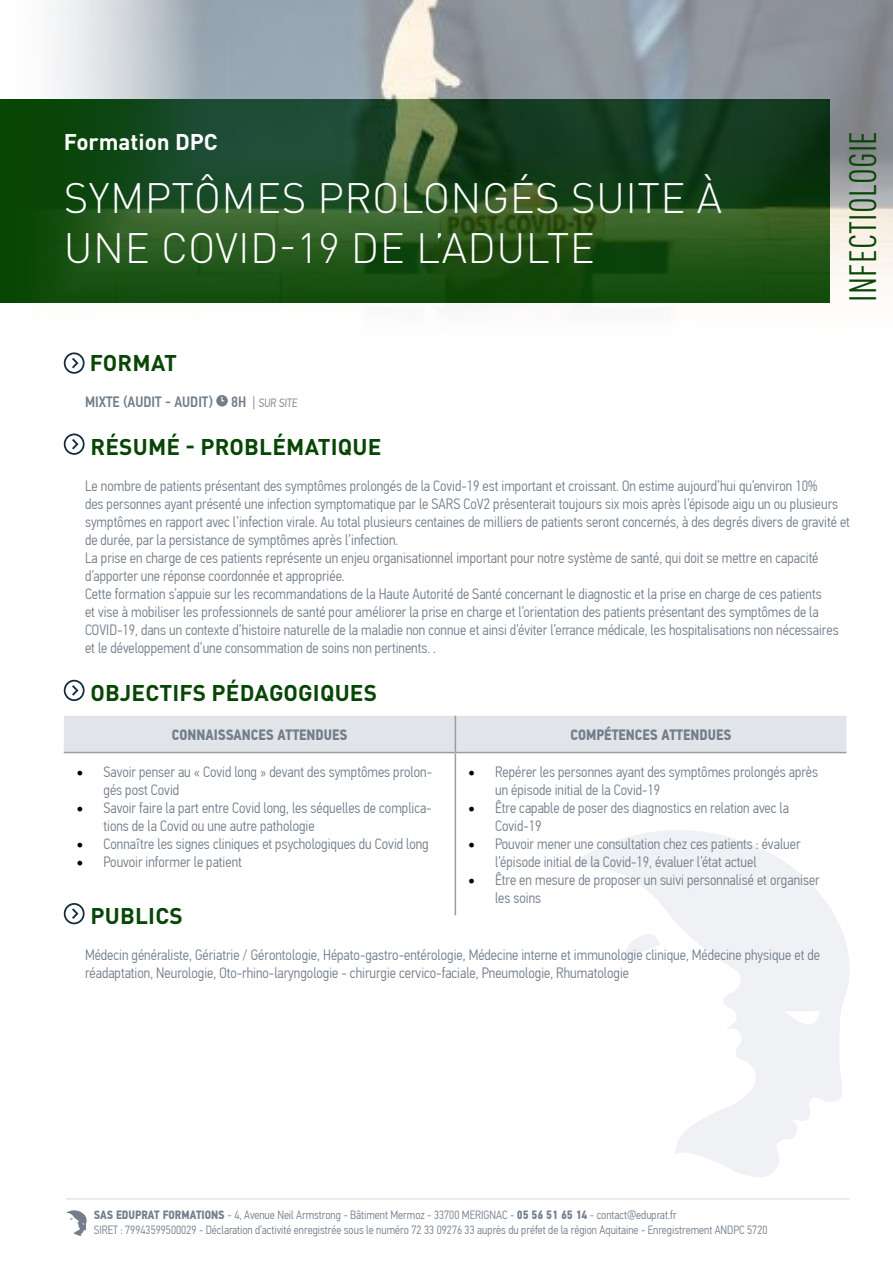
<style>
.page{position:relative;width:893px;height:1263px;background:#fff}
.page>*{position:absolute;margin:0;border:0;box-sizing:border-box;transform-origin:0 0}
.t1{font:300 42px/50.4px "DINOT";letter-spacing:.01em;color:#fff}
.t2{font:condensed 37.5px "DINOT";letter-spacing:.01em;color:#084605}
.t3{font:700 22.5px "DINOT";letter-spacing:.01em;color:#084605}
.t4{font:700 22.5px "DINOT";color:#fff}
.t5{font:300 15px/18px "PF Din Text Cond Pro";color:#737e8a}
.t6{font:700 15px "PF Din Text Cond Pro";color:#737e8a}
.t7{font:500 15px "PF Din Text Cond Pro";color:#737e8a}
.t8{font:300 12px/14.4px "PF Din Text Cond Pro";color:#737e8b}
.s1{font-weight:300}
.s2{font-weight:300;font-size:12px}
.s3{font-family:"Minion Pro";font-weight:400;font-size:18px;color:#000}
.s4{font-weight:700}
</style>
<div class="page">
<hr style="left:66px;top:1198px;width:784px;height:1px;background:#e1e4e9">
<svg style="left:66px;top:1210px;width:21px;height:26px"></svg>
<svg style="left:568px;top:830px;width:281px;height:347px"></svg>
<img style="left:0;top:0;width:893px;height:365px">
<svg style="left:64px;top:352px;width:21px;height:22px"></svg>
<div style="left:216px;top:395px;width:12px;height:11px;background:#737e8a;border-radius:50%"></div>
<svg style="left:221px;top:396px;width:4px;height:6px"></svg>
<svg style="left:64px;top:433px;width:21px;height:22px"></svg>
<svg style="left:64px;top:680px;width:21px;height:21px"></svg>
<svg style="left:64px;top:903px;width:21px;height:21px"></svg>
<div style="left:64px;top:716px;width:782px;height:36px;background:#e1e4e9"></div>
<hr style="left:455px;top:716px;width:1px;height:36px;background:#9d9d9c">
<hr style="left:64px;top:752px;width:391px;height:1px;background:#9d9d9c">
<hr style="left:455px;top:752px;width:391px;height:1px;background:#9d9d9c">
<hr style="left:455px;top:753px;width:1px;height:162px;background:#9d9d9c">
<h3 class="t4" style="left:64px;top:127px;width:156px">Formation DPC</h3>
<h1 class="t1" style="left:64px;top:172px;width:659px">SYMPTÔMES PROLONGÉS SUITE À<br>UNE COVID-19 DE L’ADULTE</h1>
<h2 class="t2" style="left:841px;top:302px;width:172px;rotate:-90deg">INFECTIOLOGIE</h2>
<h3 class="t3" style="left:90px;top:348px;width:89px">FORMAT</h3>
<p class="t7" style="left:85px;top:392px;width:215px">MIXTE (AUDIT - AUDIT) 8H <span class="s1">|</span> <span class="s2">SUR SITE</span></p>
<h3 class="t3" style="left:91px;top:432px;width:292px">RÉSUMÉ - PROBLÉMATIQUE</h3>
<p class="t5" style="left:85px;top:477px;width:766px">Le nombre de patients présentant des symptômes prolongés de la Covid-19 est important et croissant. On estime aujourd’hui qu’environ 10%<br>des personnes ayant présenté une infection symptomatique par le SARS CoV2 présenterait toujours six mois après l’épisode aigu un ou plusieurs symptômes en rapport avec l’infection virale. Au total plusieurs centaines de milliers de patients seront concernés, à des degrés divers de gravité et de durée, par la persistance de symptômes après l’infection.<br>La prise en charge de ces patients représente un enjeu organisationnel important pour notre système de santé, qui doit se mettre en capacité d’apporter une réponse coordonnée et appropriée.<br>Cette formation s’appuie sur les recommandations de la Haute Autorité de Santé concernant le diagnostic et la prise en charge de ces patients<br>et vise à mobiliser les professionnels de santé pour améliorer la prise en charge et l’orientation des patients présentant des symptômes de la COVID-19, dans un contexte d’histoire naturelle de la maladie non connue et ainsi d’éviter l’errance médicale, les hospitalisations non nécessaires et le développement d’une consommation de soins non pertinents. .</p>
<h3 class="t3" style="left:91px;top:678px;width:288px">OBJECTIFS PÉDAGOGIQUES</h3>
<p class="t6" style="left:172px;top:725px;width:177px">CONNAISSANCES ATTENDUES</p>
<p class="t6" style="left:571px;top:725px;width:162px">COMPÉTENCES ATTENDUES</p>
<p class="t5" style="left:104px;top:762px;width:330px;text-indent:-27px"><span class="s3">•</span> Savoir penser au « Covid long » devant des symptômes prolon&shy;gés post Covid</p>
<p class="t5" style="left:104px;top:798px;width:330px;text-indent:-27px"><span class="s3">•</span> Savoir faire la part entre Covid long, les séquelles de complica&shy;tions de la Covid ou une autre pathologie</p>
<p class="t5" style="left:77px;top:834px;width:354px"><span class="s3">•</span> Connaître les signes cliniques et psychologiques du Covid long</p>
<p class="t5" style="left:77px;top:852px;width:167px"><span class="s3">•</span> Pouvoir informer le patient</p>
<p class="t5" style="left:495px;top:762px;width:324px;text-indent:-27px"><span class="s3">•</span> Repérer les personnes ayant des symptômes prolongés après un épisode initial de la Covid-19</p>
<p class="t5" style="left:495px;top:798px;width:295px;text-indent:-27px"><span class="s3">•</span> Être capable de poser des diagnostics en relation avec la<br>Covid-19</p>
<p class="t5" style="left:495px;top:834px;width:307px;text-indent:-27px"><span class="s3">•</span> Pouvoir mener une consultation chez ces patients : évaluer l’épisode initial de la Covid-19, évaluer l’état actuel</p>
<p class="t5" style="left:495px;top:870px;width:326px;text-indent:-27px"><span class="s3">•</span> Être en mesure de proposer un suivi personnalisé et organiser les soins</p>
<h3 class="t3" style="left:91px;top:901px;width:94px">PUBLICS</h3>
<p class="t5" style="left:85px;top:946px;width:736px">Médecin généraliste, Gériatrie / Gérontologie, Hépato-gastro-entérologie, Médecine interne et immunologie clinique, Médecine physique et de réadaptation, Neurologie, Oto-rhino-laryngologie - chirurgie cervico-faciale, Pneumologie, Rhumatologie</p>
<p class="t8" style="left:94px;top:1208px;width:675px"><span class="s4">SAS EDUPRAT FORMATIONS</span> - 4, Avenue Neil Armstrong - Bâtiment Mermoz - 33700 MERIGNAC - <span class="s4">05 56 51 65 14</span> - contact@eduprat.fr<br>SIRET : 79943599500029 - Déclaration d’activité enregistrée sous le numéro 72 33 09276 33 auprès du préfet de la région Aquitaine - Enregistrement ANDPC 5720</p>
</div>
